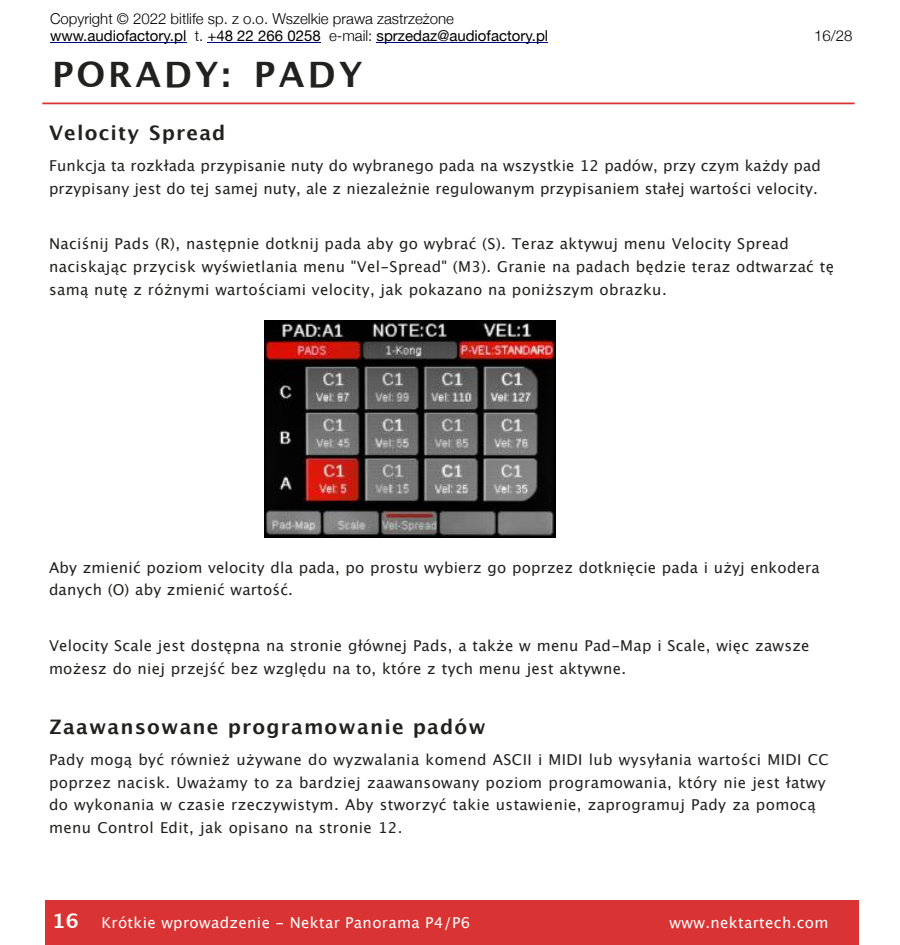
<style>
.page{position:relative;width:900px;height:945px;background:#fff}
.page>*{position:absolute;margin:0;border:0;box-sizing:border-box;transform-origin:0 0}
.t1{font:700 35px "Lucida Grande";letter-spacing:.085em;color:#212120}
.t2{font:700 20px "Lucida Grande";letter-spacing:.06em;color:#212120}
.t3{font:15px/22.8px "Lucida Grande";letter-spacing:.025em;color:#212120}
.t4{font:300 15px/17px "Helvetica Neue";color:#000}
.t5{font:15px "Lucida Grande";letter-spacing:.025em;color:#fff}
.s1{font-weight:400}
.s2{font-weight:700;font-size:20px}
</style>
<div class="page">
<div style="left:45px;top:900px;width:814px;height:45px;background:#da3333"></div>
<hr style="left:42px;top:102px;width:813px;height:2px;background:#da3333">
<img style="left:265px;top:320px;width:291px;height:218px">
<hr style="left:50px;top:42px;width:136px;height:1px;background:#000087">
<hr style="left:207px;top:42px;width:114px;height:1px;background:#000087">
<hr style="left:377px;top:42px;width:171px;height:1px;background:#000087">
<p class="t4" style="left:50px;top:10px;width:500px">Copyright © 2022 bitlife sp. z o.o. Wszelkie prawa zastrzeżone <span class="s1">www.audiofactory.pl</span> t. <span class="s1">+48 22 266 0258</span> e-mail: <span class="s1">sprzedaz@audiofactory.pl</span></p>
<p class="t4" style="left:814px;top:27px;width:40px">16/28</p>
<h1 class="t1" style="left:52px;top:59px;width:312px">PORADY: PADY</h1>
<h2 class="t2" style="left:49px;top:124px;width:178px">Velocity Spread</h2>
<p class="t3" style="left:49px;top:155px;width:773px">Funkcja ta rozkłada przypisanie nuty do wybranego pada na wszystkie 12 padów, przy czym każdy pad przypisany jest do tej samej nuty, ale z niezależnie regulowanym przypisaniem stałej wartości velocity.</p>
<p class="t3" style="left:49px;top:233px;width:787px">Naciśnij Pads (R), następnie dotknij pada aby go wybrać (S). Teraz aktywuj menu Velocity Spread naciskając przycisk wyświetlania menu "Vel-Spread" (M3). Granie na padach będzie teraz odtwarzać tę samą nutę z różnymi wartościami velocity, jak pokazano na poniższym obrazku.</p>
<p class="t3" style="left:49px;top:557px;width:772px">Aby zmienić poziom velocity dla pada, po prostu wybierz go poprzez dotknięcie pada i użyj enkodera danych (O) aby zmienić wartość.</p>
<p class="t3" style="left:49px;top:636px;width:762px">Velocity Scale jest dostępna na stronie głównej Pads, a także w menu Pad-Map i Scale, więc zawsze możesz do niej przejść bez względu na to, które z tych menu jest aktywne.</p>
<h2 class="t2" style="left:49px;top:719px;width:438px">Zaawansowane programowanie padów</h2>
<p class="t3" style="left:49px;top:749px;width:781px">Pady mogą być również używane do wyzwalania komend ASCII i MIDI lub wysyłania wartości MIDI CC poprzez nacisk. Uważamy to za bardziej zaawansowany poziom programowania, który nie jest łatwy do wykonania w czasie rzeczywistym. Aby stworzyć takie ustawienie, zaprogramuj Pady za pomocą menu Control Edit, jak opisano na stronie 12.</p>
<p class="t5" style="left:52px;top:916px;width:420px"><span class="s2">16</span> Krótkie wprowadzenie - Nektar Panorama P4/P6</p>
<p class="t5" style="left:670px;top:916px;width:160px">www.nektartech.com</p>
</div>
